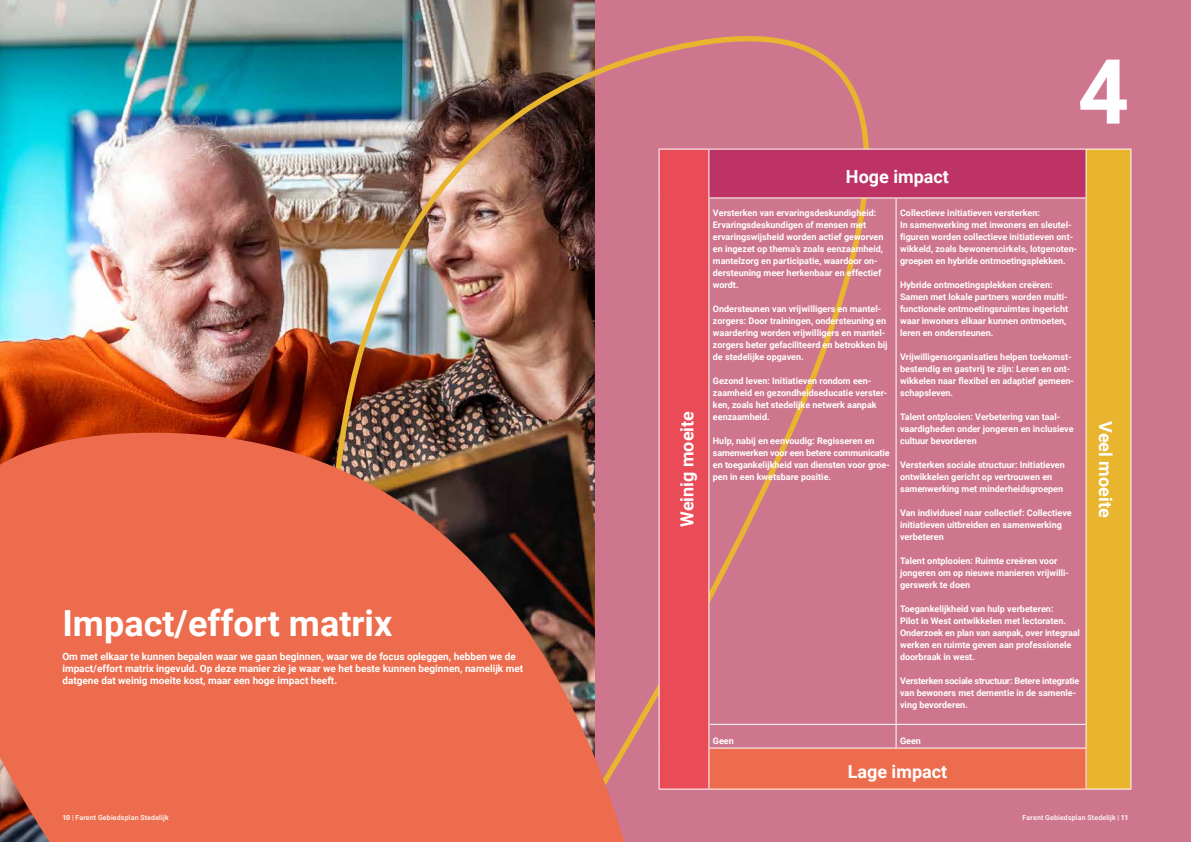
<style>
.page{position:relative;width:1191px;height:842px;background:#fff}
.page>*{position:absolute;margin:0;border:0;box-sizing:border-box;transform-origin:0 0}
.t1{font:700 90px "Roboto";color:#fff}
.t2{font:700 36px "Roboto";color:#fff}
.t3{font:700 18px "Roboto";color:#fff}
.t4{font:700 10px/12px "Roboto";color:#fff}
.t5{font:700 9px/12px "Roboto";color:#fff}
.t6{font:500 7px "Roboto";letter-spacing:.02em;color:#fff}
.s1{font-weight:700}
.s2{font-weight:400}
</style>
<div class="page">
<img style="left:0;top:0;width:110px;height:422px">
<img style="left:110px;top:0;width:1081px;height:842px">
<svg style="left:0;top:422px;width:810px;height:420px;background:#d06654"></svg>
<div style="left:659px;top:149px;width:50px;height:640px;background:#e94b57"></div>
<div style="left:709px;top:149px;width:377px;height:49px;background:#bd3365"></div>
<div style="left:1086px;top:149px;width:45px;height:640px;background:#e9b42e"></div>
<div style="left:709px;top:748px;width:377px;height:41px;background:#ed6c4d"></div>
<hr style="left:709px;top:789px;width:187px;height:1px;background:#fff">
<hr style="left:896px;top:789px;width:190px;height:1px;background:#fff">
<hr style="left:708px;top:748px;width:188px;height:1px;background:#fff">
<hr style="left:709px;top:149px;width:187px;height:1px;background:#fff">
<hr style="left:896px;top:149px;width:190px;height:1px;background:#fff">
<hr style="left:708px;top:197px;width:188px;height:1px;background:#fff">
<hr style="left:658px;top:149px;width:51px;height:1px;background:#fff">
<hr style="left:658px;top:150px;width:1px;height:48px;background:#fff">
<hr style="left:708px;top:150px;width:1px;height:47px;background:#fff">
<hr style="left:658px;top:198px;width:1px;height:550px;background:#fff">
<hr style="left:708px;top:198px;width:1px;height:550px;background:#fff">
<hr style="left:658px;top:748px;width:1px;height:41px;background:#fff">
<hr style="left:708px;top:749px;width:1px;height:40px;background:#fff">
<hr style="left:658px;top:789px;width:51px;height:1px;background:#fff">
<hr style="left:1086px;top:149px;width:45px;height:1px;background:#fff">
<hr style="left:1085px;top:150px;width:1px;height:47px;background:#fff">
<hr style="left:1130px;top:150px;width:1px;height:48px;background:#fff">
<hr style="left:1130px;top:198px;width:1px;height:550px;background:#fff">
<hr style="left:1085px;top:749px;width:1px;height:40px;background:#fff">
<hr style="left:1130px;top:748px;width:1px;height:41px;background:#fff">
<hr style="left:1086px;top:789px;width:45px;height:1px;background:#fff">
<hr style="left:896px;top:197px;width:190px;height:1px;background:#fff">
<hr style="left:895px;top:198px;width:1px;height:550px;background:#fff">
<hr style="left:1085px;top:198px;width:1px;height:550px;background:#fff">
<hr style="left:896px;top:748px;width:190px;height:1px;background:#fff">
<hr style="left:709px;top:724px;width:376px;height:1px;background:#fff">
<h2 class="t2" style="left:62px;top:598px;width:332px">Impact/effort matrix</h2>
<p class="t4" style="left:62px;top:650px;width:462px">Om met elkaar te kunnen bepalen waar we gaan beginnen, waar we de focus opleggen, hebben we de impact/effort matrix ingevuld. Op deze manier zie je waar we het beste kunnen beginnen, namelijk met datgene dat weinig moeite kost, maar een hoge impact heeft.</p>
<h1 class="t1" style="left:1077px;top:29px;width:53px">4</h1>
<h3 class="t3" style="left:674px;top:527px;width:117px;rotate:-90deg">Weinig moeite</h3>
<h3 class="t3" style="left:846px;top:164px;width:104px">Hoge impact</h3>
<p class="t5" style="left:900px;top:206px;width:179px">Collectieve initiatieven versterken:<br>In samenwerking met inwoners en sleutel&shy;figuren worden collectieve initiatieven ont&shy;wikkeld, zoals bewonerscirkels, lotgenoten&shy;groepen en hybride ontmoetingsplekken.</p>
<p class="t5" style="left:900px;top:278px;width:170px">Hybride ontmoetingsplekken creëren:<br>Samen met lokale partners worden multi&shy;functionele ontmoetingsruimtes ingericht waar inwoners elkaar kunnen ontmoeten, leren en ondersteunen.</p>
<p class="t5" style="left:900px;top:350px;width:175px">Vrijwilligersorganisaties helpen toekomst&shy;bestendig en gastvrij te zijn: Leren en ont&shy;wikkelen naar flexibel en adaptief gemeen&shy;schapsleven.</p>
<p class="t5" style="left:900px;top:410px;width:175px">Talent ontplooien: Verbetering van taal&shy;vaardigheden onder jongeren en inclusieve cultuur bevorderen</p>
<p class="t5" style="left:900px;top:458px;width:166px">Versterken sociale structuur: Initiatieven ontwikkelen gericht op vertrouwen en samenwerking met minderheidsgroepen</p>
<p class="t5" style="left:900px;top:506px;width:173px">Van individueel naar collectief: Collectieve initiatieven uitbreiden en samenwerking verbeteren</p>
<p class="t5" style="left:900px;top:554px;width:171px">Talent ontplooien: Ruimte creëren voor jongeren om op nieuwe manieren vrijwilli&shy;gerswerk te doen</p>
<p class="t5" style="left:900px;top:602px;width:181px">Toegankelijkheid van hulp verbeteren:<br>Pilot in West ontwikkelen met lectoraten.<br>Onderzoek en plan van aanpak, over integraal werken en ruimte geven aan professionele doorbraak in west.</p>
<p class="t5" style="left:900px;top:674px;width:181px">Versterken sociale structuur: Betere integratie van bewoners met dementie in de samenle&shy;ving bevorderen.</p>
<p class="t5" style="left:900px;top:734px;width:22px">Geen</p>
<h3 class="t3" style="left:847px;top:759px;width:101px">Lage impact</h3>
<p class="t5" style="left:713px;top:206px;width:172px">Versterken van ervaringsdeskundigheid:<br>Ervaringsdeskundigen of mensen met ervaringswijsheid worden actief geworven en ingezet op thema’s zoals eenzaamheid, mantelzorg en participatie, waardoor on&shy;dersteuning meer herkenbaar en effectief wordt.</p>
<p class="t5" style="left:713px;top:302px;width:176px">Ondersteunen van vrijwilligers en mantel&shy;zorgers: Door trainingen, ondersteuning en waardering worden vrijwilligers en mantel&shy;zorgers beter gefaciliteerd en betrokken bij de stedelijke opgaven.</p>
<p class="t5" style="left:713px;top:374px;width:176px">Gezond leven: Initiatieven rondom een&shy;zaamheid en gezondheidseducatie verster&shy;ken, zoals het stedelijke netwerk aanpak eenzaamheid.</p>
<p class="t5" style="left:713px;top:434px;width:178px">Hulp, nabij en eenvoudig: Regisseren en samenwerken voor een betere communicatie en toegankelijkheid van diensten voor groe&shy;pen in een kwetsbare positie.</p>
<p class="t5" style="left:713px;top:734px;width:22px">Geen</p>
<h3 class="t3" style="left:1118px;top:421px;width:98px;rotate:90deg">Veel moeite</h3>
<p class="t6" style="left:62px;top:812px;width:108px"><span class="s1">10</span> <span class="s2">|</span> Farent Gebiedsplan Stedelijk</p>
<p class="t6" style="left:1022px;top:812px;width:107px">Farent Gebiedsplan Stedelijk | <span class="s1">11</span></p>
</div>
